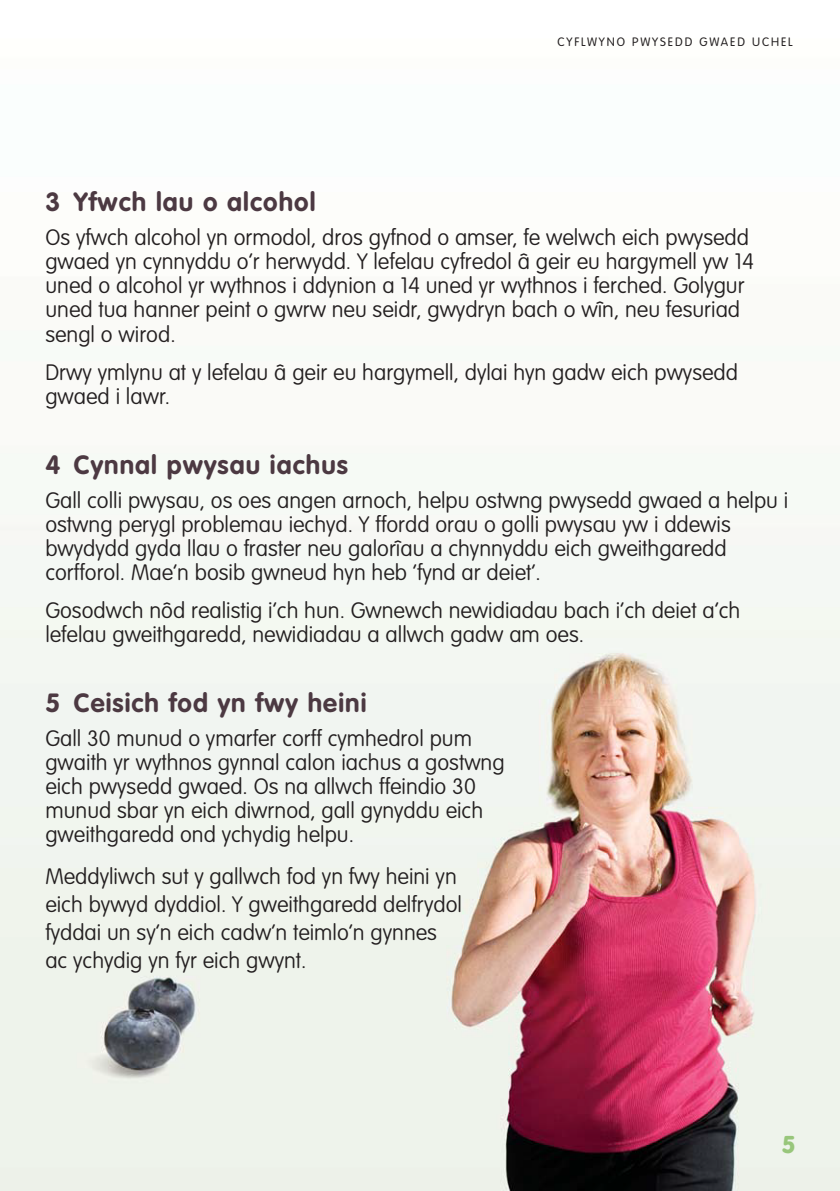
<style>
.page{position:relative;width:840px;height:1191px;background:#fff}
.page>*{position:absolute;margin:0;border:0;box-sizing:border-box;transform-origin:0 0}
.t1{font:700 26px "VAG Rounded";letter-spacing:.04em;color:#4c3942}
.t2{font:900 24px "VAG Rounded";color:#98c67b}
.t3{font:100 22px/24px "VAG Rounded";color:#231f20}
.t4{font:300 12px "VAG Rounded";letter-spacing:.16em;color:#231f20}
</style>
<div class="page">
<img style="left:0;top:524px;width:839px;height:667px">
<p class="t4" style="left:557px;top:35px;width:237px">CYFLWYNO PWYSEDD GWAED UCHEL</p>
<p class="t1" style="left:45px;top:187px;width:271px">3 Yfwch lau o alcohol</p>
<p class="t3" style="left:45px;top:226px;width:709px">Os yfwch alcohol yn ormodol, dros gyfnod o amser, fe welwch eich pwysedd gwaed yn cynnyddu o’r herwydd. Y lefelau cyfredol â geir eu hargymell yw 14 uned o alcohol yr wythnos i ddynion a 14 uned yr wythnos i ferched. Golygur uned tua hanner peint o gwrw neu seidr, gwydryn bach o wîn, neu fesuriad sengl o wirod.</p>
<p class="t3" style="left:45px;top:360px;width:693px">Drwy ymlynu at y lefelau â geir eu hargymell, dylai hyn gadw eich pwysedd gwaed i lawr.</p>
<p class="t1" style="left:45px;top:449px;width:304px">4 Cynnal pwysau iachus</p>
<p class="t3" style="left:45px;top:488px;width:744px">Gall colli pwysau, os oes angen arnoch, helpu ostwng pwysedd gwaed a helpu i ostwng perygl problemau iechyd. Y ffordd orau o golli pwysau yw i ddewis bwydydd gyda llau o fraster neu galorîau a chynnyddu eich gweithgaredd corfforol. Mae’n bosib gwneud hyn heb ‘fynd ar deiet’.</p>
<p class="t3" style="left:45px;top:598px;width:696px">Gosodwch nôd realistig i’ch hun. Gwnewch newidiadau bach i’ch deiet a’ch lefelau gweithgaredd, newidiadau a allwch gadw am oes.</p>
<p class="t1" style="left:45px;top:687px;width:322px">5 Ceisich fod yn fwy heini</p>
<p class="t3" style="left:45px;top:726px;width:460px">Gall 30 munud o ymarfer corff cymhedrol pum gwaith yr wythnos gynnal calon iachus a gostwng eich pwysedd gwaed. Os na allwch ffeindio 30 munud sbar yn eich diwrnod, gall gynyddu eich gweithgaredd ond ychydig helpu.</p>
<p class="t3" style="left:45px;top:862px;width:418px;line-height:28px">Meddyliwch sut y gallwch fod yn fwy heini yn eich bywyd dyddiol. Y gweithgaredd delfrydol fyddai un sy’n eich cadw’n teimlo’n gynnes ac ychydig yn fyr eich gwynt.</p>
<p class="t2" style="left:782px;top:1129px;width:13px">5</p>
</div>
